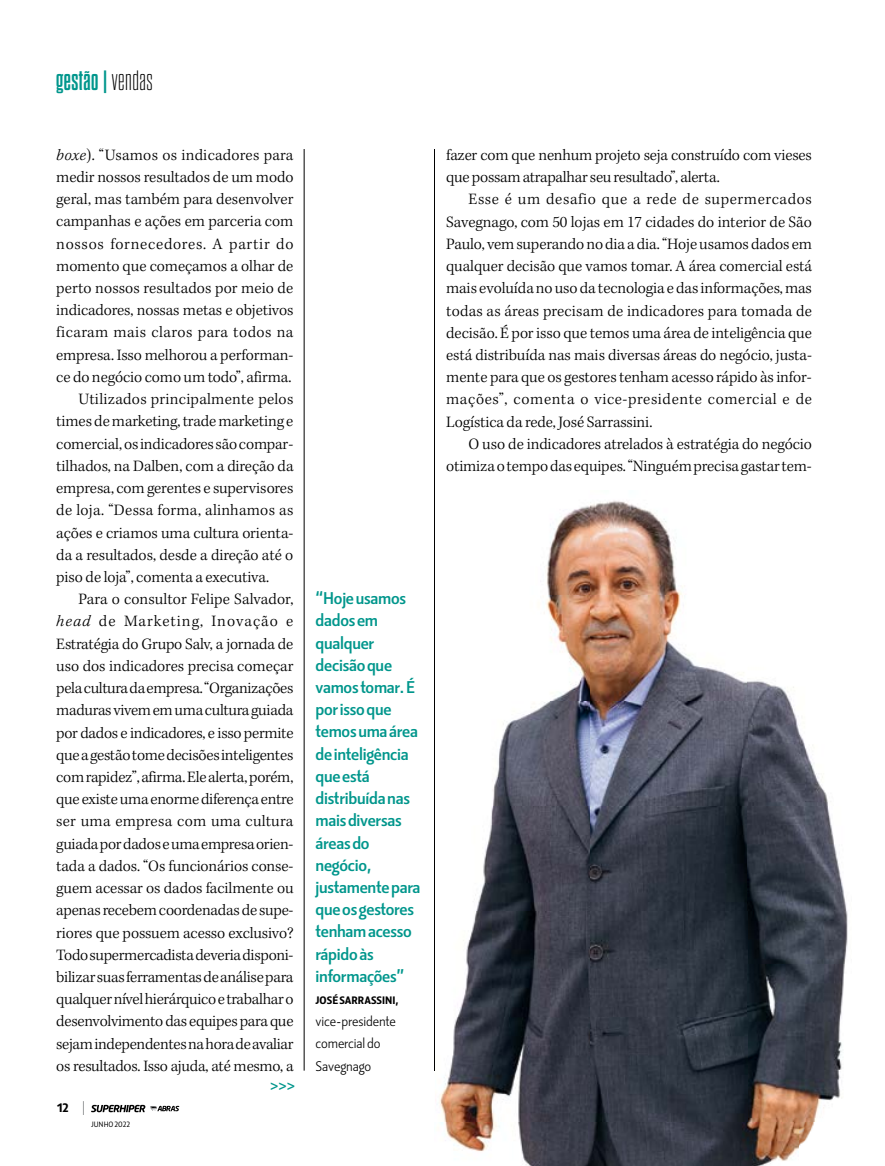
<style>
.page{position:relative;width:885px;height:1166px;background:#fff}
.page>*{position:absolute;margin:0;border:0;box-sizing:border-box;transform-origin:0 0}
.t1{font:700 27.9px "Dharma Gothic M";letter-spacing:.015em;color:#00968c}
.t2{font:300 16.35px/22.2px "Kepler Std";letter-spacing:-.01em;color:#000}
.t3{font:16.35px/22.2px "Kranto Medium Display";letter-spacing:-.015em;color:#00968c}
.t4{font:300 16.35px "Kepler Std";letter-spacing:.015em;color:#000}
.t5{font:300 16.35px "Kepler Std";letter-spacing:.01em;color:#000}
.t6{font:300 16.35px "Kepler Std";letter-spacing:.045em;color:#000}
.t7{font:300 16.35px "Kepler Std";letter-spacing:.025em;color:#000}
.t8{font:300 16.35px "Kepler Std";letter-spacing:.06em;color:#000}
.t9{font:700 14.1px "Myriad Pro";color:#00968c}
.t10{font:13.35px/22.2px "Kranto Light Display";letter-spacing:-.005em;color:#000}
.t11{font:11.85px "Kranto Bold D Isplay";color:#000}
.t12{font:10.35px "Kranto Bold D Isplay";color:#000}
.t13{font:7.35px "Kranto Regular Display";color:#000}
.s1{font-weight:300;font-stretch:expanded;color:#000}
.s2{font-style:italic}
</style>
<div class="page">
<hr style="left:304px;top:149px;width:1px;height:921px;background:#000">
<hr style="left:434px;top:149px;width:1px;height:921px;background:#000">
<img style="left:439px;top:500px;width:409px;height:665px">
<svg style="left:91px;top:1104px;width:88px;height:7px"></svg>
<svg style="left:83px;top:1101px;width:1px;height:13px"></svg>
<h1 class="t1" style="left:56px;top:67px;width:98px">gestão | <span class="s1">vendas</span></h1>
<p class="t4" style="left:56px;top:145px;width:239px"><span class="s2">boxe</span>). “Usamos os indicadores para</p>
<p class="t2" style="left:56px;top:166px;width:239px">medir nossos resultados de um modo</p>
<p class="t2" style="left:56px;top:188px;width:239px">geral, mas também para desenvolver</p>
<p class="t2" style="left:56px;top:211px;width:239px">campanhas e ações em parceria com</p>
<p class="t6" style="left:56px;top:234px;width:239px">nossos fornecedores. A partir do</p>
<p class="t2" style="left:56px;top:255px;width:239px">momento que começamos a olhar de</p>
<p class="t5" style="left:56px;top:279px;width:238px">perto nossos resultados por meio de</p>
<p class="t2" style="left:56px;top:300px;width:239px">indicadores, nossas metas e objetivos</p>
<p class="t7" style="left:56px;top:323px;width:239px">ficaram mais claros para todos na</p>
<p class="t2" style="left:56px;top:344px;width:239px">empresa. Isso melhorou a performan-</p>
<p class="t2" style="left:56px;top:366px;width:237px">ce do negócio como um todo”, afirma.</p>
<p class="t4" style="left:78px;top:390px;width:216px">Utilizados principalmente pelos</p>
<p class="t2" style="left:56px;top:411px;width:239px">times de marketing, trade marketing e</p>
<p class="t2" style="left:56px;top:433px;width:238px">comercial, os indicadores são compar-</p>
<p class="t2" style="left:56px;top:455px;width:239px">tilhados, na Dalben, com a direção da</p>
<p class="t2" style="left:56px;top:477px;width:239px">empresa, com gerentes e supervisores</p>
<p class="t4" style="left:56px;top:501px;width:239px">de loja. “Dessa forma, alinhamos as</p>
<p class="t2" style="left:56px;top:522px;width:238px">ações e criamos uma cultura orienta-</p>
<p class="t2" style="left:56px;top:544px;width:238px">da a resultados, desde a direção até o</p>
<p class="t2" style="left:56px;top:566px;width:214px">piso de loja”, comenta a executiva.</p>
<p class="t2" style="left:78px;top:588px;width:216px">Para o consultor Felipe Salvador,</p>
<p class="t8" style="left:56px;top:612px;width:239px"><span class="s2">head</span> de Marketing, Inovação e</p>
<p class="t2" style="left:56px;top:633px;width:238px">Estratégia do Grupo Salv, a jornada de</p>
<p class="t2" style="left:56px;top:655px;width:239px">uso dos indicadores precisa começar</p>
<p class="t2" style="left:56px;top:677px;width:239px">pela cultura da empresa. “Organizações</p>
<p class="t2" style="left:56px;top:699px;width:239px">maduras vivem em uma cultura guiada</p>
<p class="t2" style="left:56px;top:721px;width:239px">por dados e indicadores, e isso permite</p>
<p class="t2" style="left:56px;top:744px;width:239px">que a gestão tome decisões inteligentes</p>
<p class="t2" style="left:56px;top:766px;width:239px">com rapidez”, afirma. Ele alerta, porém,</p>
<p class="t2" style="left:56px;top:788px;width:239px">que existe uma enorme diferença entre</p>
<p class="t4" style="left:56px;top:811px;width:238px">ser uma empresa com uma cultura</p>
<p class="t2" style="left:56px;top:832px;width:239px">guiada por dados e uma empresa orien-</p>
<p class="t2" style="left:56px;top:855px;width:238px">tada a dados. “Os funcionários conse-</p>
<p class="t2" style="left:56px;top:877px;width:239px">guem acessar os dados facilmente ou</p>
<p class="t2" style="left:56px;top:899px;width:239px">apenas recebem coordenadas de supe-</p>
<p class="t2" style="left:56px;top:921px;width:239px">riores que possuem acesso exclusivo?</p>
<p class="t2" style="left:56px;top:943px;width:239px">Todo supermercadista deveria disponi-</p>
<p class="t2" style="left:56px;top:966px;width:239px">bilizar suas ferramentas de análise para</p>
<p class="t2" style="left:56px;top:988px;width:239px">qualquer nível hierárquico e trabalhar o</p>
<p class="t2" style="left:56px;top:1010px;width:239px">desenvolvimento das equipes para que</p>
<p class="t2" style="left:56px;top:1032px;width:239px">sejam independentes na hora de avaliar</p>
<p class="t2" style="left:56px;top:1055px;width:239px">os resultados. Isso ajuda, até mesmo, a</p>
<p class="t11" style="left:57px;top:1100px;width:13px">12</p>
<p class="t13" style="left:91px;top:1119px;width:40px">JUNHO 2022</p>
<p class="t9" style="left:270px;top:1076px;width:26px">&gt;&gt;&gt;</p>
<p class="t3" style="left:315px;top:587px;width:106px">“Hoje usamos dados em qualquer decisão que vamos tomar. É por isso que temos uma área de inteligência que está distribuída nas mais diversas áreas do negócio, justamente para que os gestores tenham acesso rápido às informações”</p>
<p class="t12" style="left:315px;top:993px;width:84px">JOSÉ SARRASSINI,</p>
<p class="t10" style="left:315px;top:1010px;width:82px">vice-presidente comercial do<br>Savegnago</p>
<p class="t2" style="left:446px;top:144px;width:367px">fazer com que nenhum projeto seja construído com vieses que possam atrapalhar seu resultado”, alerta.</p>
<p class="t2" style="left:446px;top:189px;width:367px;text-align:justify;text-indent:22px">Esse é um desafio que a rede de supermercados Savegnago, com 50 lojas em 17 cidades do interior de São Paulo, vem superando no dia a dia. “Hoje usamos dados em qualquer decisão que vamos tomar. A área comercial está mais evoluída no uso da tecnologia e das informações, mas todas as áreas precisam de indicadores para tomada de decisão. É por isso que temos uma área de inteligência que está distribuída nas mais diversas áreas do negócio, justa&shy;mente para que os gestores tenham acesso rápido às infor&shy;mações”, comenta o vice-presidente comercial e de Logística da rede, José Sarrassini.</p>
<p class="t2" style="left:446px;top:433px;width:367px;text-align:right">O uso de indicadores atrelados à estratégia do negócio otimiza o tempo das equipes. “Ninguém precisa gastar tem-</p>
</div>
